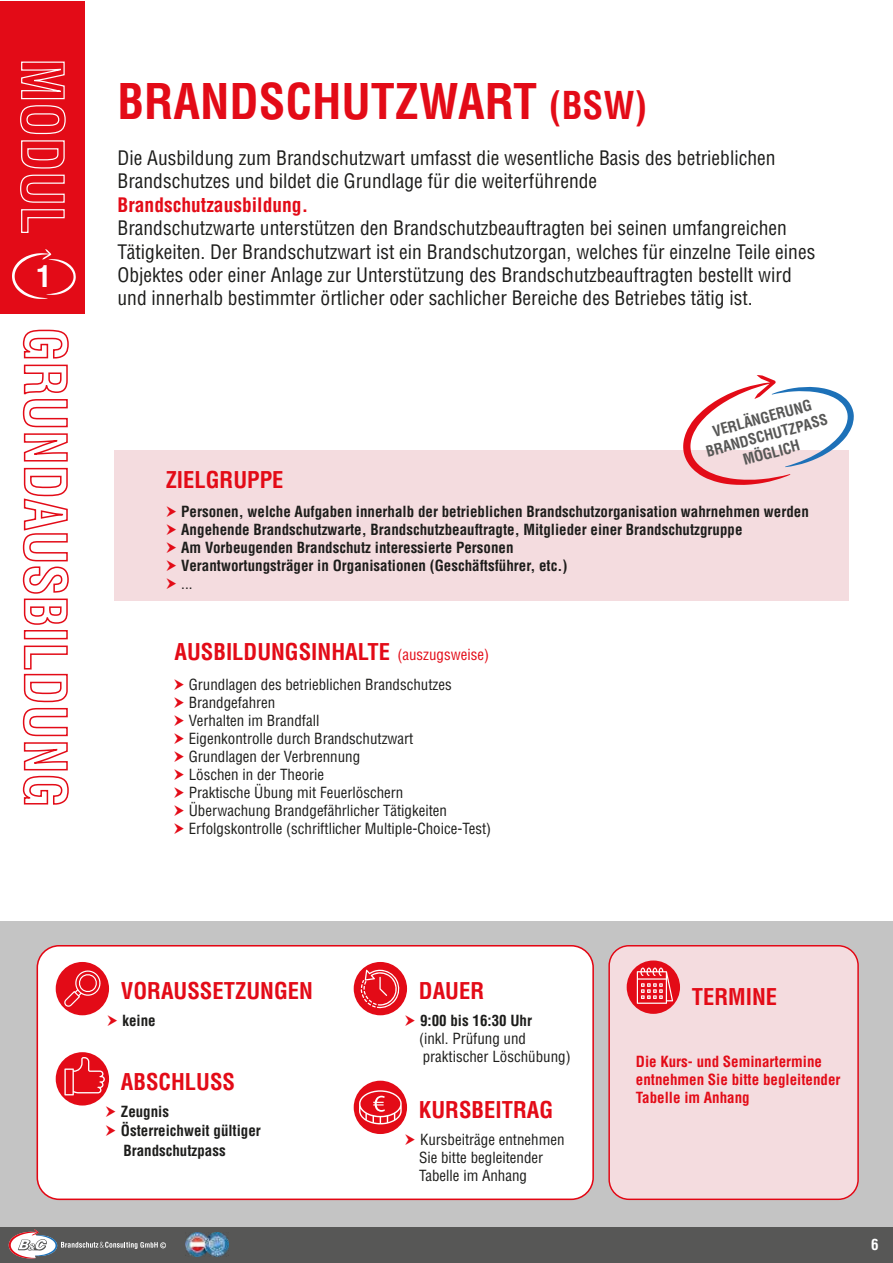
<style>
.page{position:relative;width:893px;height:1263px;background:#fff}
.page>*{position:absolute;margin:0;border:0;box-sizing:border-box;transform-origin:0 0}
.t1{font:700 condensed 48px "Helvetica LT Std";color:#e30b17}
.t2{font:700 condensed 29.1px "Helvetica LT Std";color:#fff}
.t3{font:700 condensed 22.65px "Helvetica LT Std";color:#e30b17}
.t4{font:condensed 19.5px/23.4px "Helvetica LT Std";color:#1d1d1b}
.t5{font:700 condensed 19.5px "Helvetica LT Std";color:#e30b17}
.t6{font:condensed 15px/18px "Helvetica LT Std";color:#1d1d1b}
.t7{font:700 condensed 15px/18px "Helvetica LT Std";color:#1d1d1b}
.t8{font:700 condensed 15px/18px "Helvetica LT Std";color:#e30b17}
.t9{font:condensed 15px "Helvetica LT Std";color:#e30b17}
.t10{font:700 condensed 15px "Helvetica LT Std";color:#fff}
.t11{font:700 condensed 14.85px/17.7px "Helvetica LT Std";color:#575756;text-align:center}
.s1{font-size:37.5px}
</style>
<div class="page">
<div style="left:0;top:921px;width:893px;height:307px;background:#c4c4c4"></div>
<div style="left:0;top:1px;width:85px;height:312px;background:#e30b17"></div>
<svg style="left:20px;top:61px;width:46px;height:142px"></svg>
<svg style="left:21px;top:209px;width:44px;height:24px"></svg>
<svg style="left:12px;top:249px;width:64px;height:50px"></svg>
<svg style="left:22px;top:329px;width:47px;height:296px"></svg>
<div style="left:24px;top:630px;width:44px;height:9px;border:2px solid #e30b17"></div>
<svg style="left:22px;top:645px;width:47px;height:160px"></svg>
<div style="left:609px;top:946px;width:249px;height:253px;background:#f4dcdf;border-radius:20px"></div>
<div style="left:608px;top:945px;width:251px;height:255px;border:1px solid #e30613;border-radius:20px"></div>
<div style="left:627px;top:960px;width:53px;height:54px;background:#e30b17;border-radius:50%"></div>
<svg style="left:637px;top:967px;width:36px;height:37px"></svg>
<div style="left:37px;top:946px;width:556px;height:253px;background:#fff;border-radius:22px"></div>
<div style="left:37px;top:945px;width:557px;height:255px;border:2px solid #e30613;border-radius:22px"></div>
<div style="left:56px;top:1052px;width:53px;height:53px;background:#e30b17;border-radius:50%"></div>
<svg style="left:64px;top:1057px;width:41px;height:38px"></svg>
<div style="left:354px;top:1081px;width:53px;height:53px;background:#e30b17;border-radius:50%"></div>
<svg style="left:359px;top:1090px;width:43px;height:34px"></svg>
<div style="left:56px;top:962px;width:53px;height:53px;background:#e30b17;border-radius:50%"></div>
<svg style="left:64px;top:969px;width:38px;height:38px"></svg>
<div style="left:354px;top:962px;width:53px;height:53px;background:#e30b17;border-radius:50%"></div>
<svg style="left:361px;top:970px;width:39px;height:39px"></svg>
<div style="left:114px;top:450px;width:735px;height:151px;background:#f4dcdf"></div>
<svg style="left:683px;top:375px;width:171px;height:110px"></svg>
<div style="left:0;top:1227px;width:893px;height:36px;background:#575756"></div>
<svg style="left:9px;top:1229px;width:157px;height:29px"></svg>
<img style="left:186px;top:1233px;width:42px;height:23px">
<h2 class="t2" style="left:36px;top:258px;width:16px">1</h2>
<h1 class="t1" style="left:118px;top:71px;width:531px">BRANDSCHUTZWART <span class="s1">(BSW)</span></h1>
<p class="t4" style="left:118px;top:146px;width:659px">Die Ausbildung zum Brandschutzwart umfasst die wesentliche Basis des betrieblichen<br>Brandschutzes und bildet die Grundlage für die weiterführende</p>
<p class="t5" style="left:118px;top:192px;width:192px">Brandschutzausbildung.</p>
<p class="t4" style="left:118px;top:216px;width:699px">Brandschutzwarte unterstützen den Brandschutzbeauftragten bei seinen umfangreichen Tätigkeiten. Der Brandschutzwart ist ein Brandschutzorgan, welches für einzelne Teile eines Objektes oder einer Anlage zur Unterstützung des Brandschutzbeauftragten bestellt wird und innerhalb bestimmter örtlicher oder sachlicher Bereiche des Betriebes tätig ist.</p>
<p class="t3" style="left:166px;top:466px;width:119px">ZIELGRUPPE</p>
<p class="t11" style="left:699px;top:426px;width:127px;rotate:-15deg">VERLÄNGERUNG<br>BRANDSCHUTZPASS<br>MÖGLICH</p>
<p class="t7" style="left:181px;top:502px;width:629px">Personen, welche Aufgaben innerhalb der betrieblichen Brandschutzorganisation wahrnehmen werden Angehende Brandschutzwarte, Brandschutzbeauftragte, Mitglieder einer Brandschutzgruppe<br>Am Vorbeugenden Brandschutz interessierte Personen<br>Verantwortungsträger in Organisationen (Geschäftsführer, etc.)</p>
<p class="t6" style="left:181px;top:574px;width:13px">...</p>
<p class="t3" style="left:175px;top:638px;width:217px">AUSBILDUNGSINHALTE</p>
<p class="t6" style="left:189px;top:676px;width:304px">Grundlagen des betrieblichen Brandschutzes Brandgefahren<br>Verhalten im Brandfall<br>Eigenkontrolle durch Brandschutzwart<br>Grundlagen der Verbrennung<br>Löschen in der Theorie<br>Praktische Übung mit Feuerlöschern<br>Überwachung Brandgefährlicher Tätigkeiten Erfolgskontrolle (schriftlicher Multiple-Choice-Test)</p>
<p class="t9" style="left:397px;top:645px;width:93px">(auszugsweise)</p>
<p class="t3" style="left:121px;top:977px;width:193px">VORAUSSETZUNGEN</p>
<p class="t7" style="left:122px;top:1012px;width:35px">keine</p>
<p class="t3" style="left:419px;top:977px;width:67px">DAUER</p>
<p class="t7" style="left:420px;top:1012px;width:114px">9:00 bis 16:30 Uhr</p>
<p class="t6" style="left:419px;top:1030px;width:153px">(inkl. Prüfung und praktischer Löschübung)</p>
<p class="t3" style="left:121px;top:1067px;width:116px">ABSCHLUSS</p>
<p class="t7" style="left:121px;top:1101px;width:142px;line-height:19.5px">Zeugnis<br>Österreichweit gültiger<br>Brandschutzpass</p>
<p class="t3" style="left:419px;top:1095px;width:136px">KURSBEITRAG</p>
<p class="t6" style="left:419px;top:1131px;width:147px">Kursbeiträge entnehmen<br>Sie bitte begleitender<br>Tabelle im Anhang</p>
<p class="t3" style="left:692px;top:983px;width:87px">TERMINE</p>
<p class="t8" style="left:636px;top:1052px;width:206px">Die Kurs- und Seminartermine entnehmen Sie bitte begleitender<br>Tabelle im Anhang</p>
<p class="t10" style="left:871px;top:1235px;width:9px">6</p>
</div>
